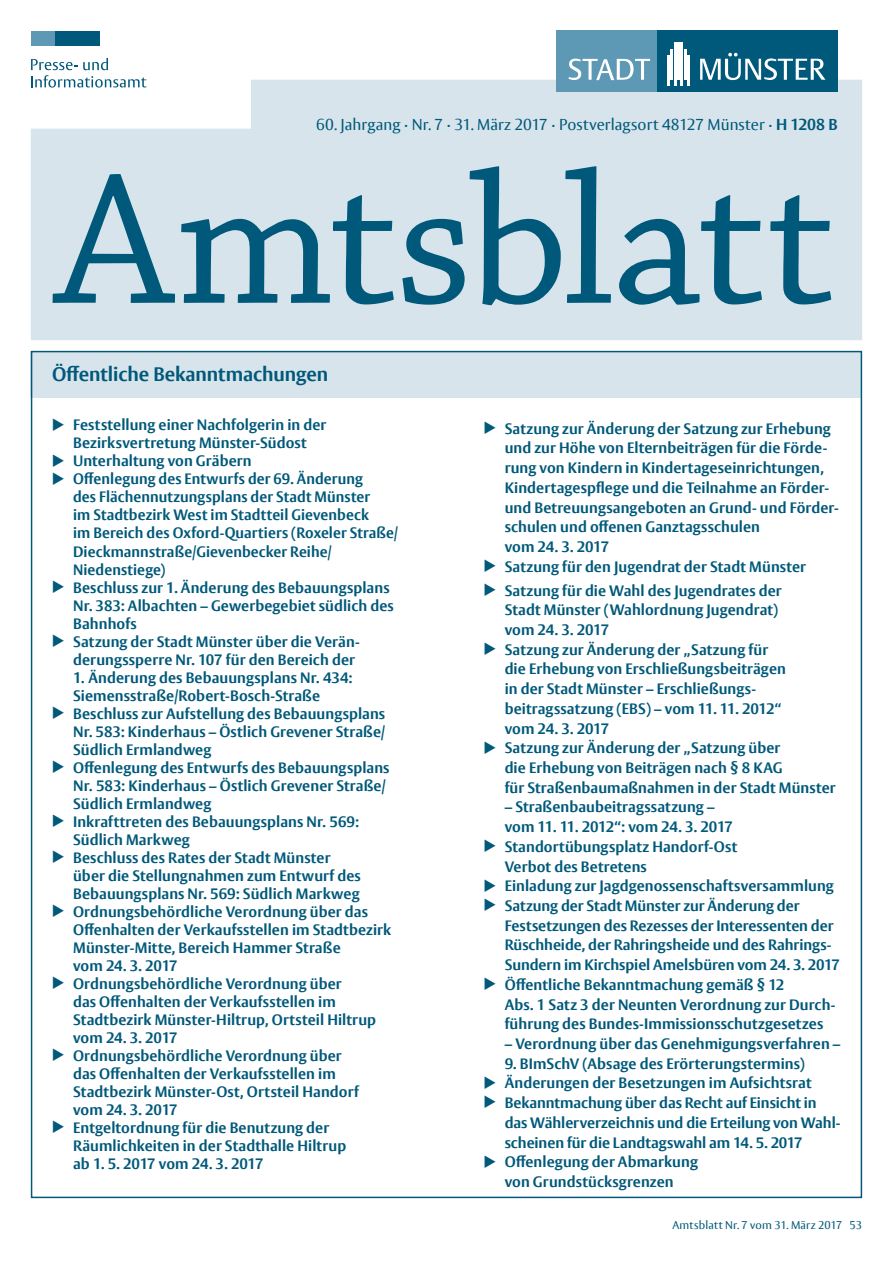
<style>
.page{position:relative;width:893px;height:1263px;background:#fff}
.page>*{position:absolute;margin:0;border:0;box-sizing:border-box;transform-origin:0 0}
.t1{font:195px "Chaparral Pro";letter-spacing:-.015em;color:#00597a}
.t2{font:700 19.5px "Vesta Pro";letter-spacing:-.005em;color:#00597a}
.t3{font:15.75px "Vesta Pro";color:#00597a}
.t4{font:700 15px/18px "Vesta Pro";letter-spacing:.005em;color:#00597a}
.t5{font:700 15px "Vesta Pro";letter-spacing:-.015em;color:#00597a}
.t6{font:11.25px "Vesta Pro";letter-spacing:.015em;color:#00597a}
.s1{font-weight:700}
</style>
<div class="page">
<div style="left:31px;top:351px;width:831px;height:47px;background:#d8e4ec"></div>
<div style="left:31px;top:80px;width:831px;height:260px;background:#d8e4ec"></div>
<div style="left:556px;top:31px;width:101px;height:61px;background:#5d99b4"></div>
<div style="left:657px;top:31px;width:181px;height:61px;background:#00597a"></div>
<hr style="left:667px;top:55px;width:2px;height:31px;background:#fff">
<hr style="left:671px;top:49px;width:2px;height:31px;background:#fff">
<hr style="left:674px;top:42px;width:2px;height:44px;background:#fff">
<hr style="left:677px;top:42px;width:3px;height:38px;background:#fff">
<hr style="left:681px;top:42px;width:2px;height:44px;background:#fff">
<hr style="left:684px;top:49px;width:2px;height:31px;background:#fff">
<hr style="left:688px;top:55px;width:2px;height:31px;background:#fff">
<svg style="left:569px;top:59px;width:81px;height:21px"></svg>
<svg style="left:700px;top:53px;width:125px;height:27px"></svg>
<div style="left:31px;top:31px;width:24px;height:15px;background:#5d99b4"></div>
<div style="left:55px;top:31px;width:44px;height:15px;background:#00597a"></div>
<svg style="left:31px;top:58px;width:115px;height:30px"></svg>
<p class="t3" style="left:316px;top:115px;width:523px">60. Jahrgang · Nr. 7 · 31. März 2017 · Postverlagsort 48127 Münster · <span class="s1">H 1208 B</span></p>
<p class="t1" style="left:55px;top:133px;width:781px">Amtsblatt</p>
<h2 class="t2" style="left:52px;top:362px;width:278px">Öffentliche Bekanntmachungen</h2>
<p class="t4" style="left:52px;top:416px;width:276px;text-align:center">◆ Feststellung einer Nachfolgerin in der<br>Bezirksvertretung Münster-Südost</p>
<p class="t4" style="left:52px;top:452px;width:201px">◆ Unterhaltung von Gräbern</p>
<p class="t4" style="left:73px;top:470px;width:327px;text-indent:-21px">◆ Offenlegung des Entwurfs der 69. Änderung<br>des Flächennutzungsplans der Stadt Münster<br>im Stadtbezirk West im Stadtteil Gievenbeck<br>im Bereich des Oxford-Quartiers (Roxeler Straße/ Dieckmannstraße/Gievenbecker Reihe/ Niedenstiege)</p>
<p class="t4" style="left:73px;top:578px;width:322px;text-indent:-21px">◆ Beschluss zur 1. Änderung des Bebauungsplans<br>Nr. 383: Albachten – Gewerbegebiet südlich des<br>Bahnhofs</p>
<p class="t4" style="left:52px;top:632px;width:308px;text-align:right">◆ Satzung der Stadt Münster über die Verän&shy;derungssperre Nr. 107 für den Bereich der</p>
<p class="t4" style="left:73px;top:668px;width:281px">1. Änderung des Bebauungsplans Nr. 434:<br>Siemensstraße/Robert-Bosch-Straße</p>
<p class="t4" style="left:73px;top:704px;width:314px;text-align:justify;text-indent:-21px">◆ Beschluss zur Aufstellung des Bebauungsplans Nr. 583: Kinderhaus – Östlich Grevener Straße/ Südlich Ermlandweg</p>
<p class="t4" style="left:73px;top:758px;width:318px;text-indent:-21px">◆ Offenlegung des Entwurfs des Bebauungsplans<br>Nr. 583: Kinderhaus – Östlich Grevener Straße/<br>Südlich Ermlandweg</p>
<p class="t4" style="left:73px;top:812px;width:287px;text-indent:-21px">◆ Inkrafttreten des Bebauungsplans Nr. 569:<br>Südlich Markweg</p>
<p class="t4" style="left:73px;top:848px;width:289px;text-indent:-21px">◆ Beschluss des Rates der Stadt Münster über die Stellungnahmen zum Entwurf des<br>Bebauungsplans Nr. 569: Südlich Markweg</p>
<p class="t4" style="left:73px;top:902px;width:320px;text-indent:-21px">◆ Ordnungsbehördliche Verordnung über das Offenhalten der Verkaufsstellen im Stadtbezirk Münster-Mitte, Bereich Hammer Straße<br>vom 24. 3. 2017</p>
<p class="t4" style="left:73px;top:974px;width:305px;text-indent:-21px">◆ Ordnungsbehördliche Verordnung über<br>das Offenhalten der Verkaufsstellen im Stadtbezirk Münster-Hiltrup, Ortsteil Hiltrup vom 24. 3. 2017</p>
<p class="t4" style="left:73px;top:1046px;width:287px;text-indent:-21px">◆ Ordnungsbehördliche Verordnung über das Offenhalten der Verkaufsstellen im Stadtbezirk Münster-Ost, Ortsteil Handorf vom 24. 3. 2017</p>
<p class="t4" style="left:73px;top:1118px;width:275px;text-indent:-21px">◆ Entgeltordnung für die Benutzung der<br>Räumlichkeiten in der Stadthalle Hiltrup ab 1. 5. 2017 vom 24. 3. 2017</p>
<p class="t4" style="left:505px;top:418px;width:336px;line-height:19.6px;text-indent:-21px">◆ Satzung zur Änderung der Satzung zur Erhebung und zur Höhe von Elternbeiträgen für die Förde&shy;rung von Kindern in Kindertageseinrichtungen, Kindertagespflege und die Teilnahme an Förder&shy;und Betreuungsangeboten an Grund- und Förder&shy;schulen und offenen Ganztagsschulen<br>vom 24. 3. 2017</p>
<p class="t4" style="left:483px;top:557px;width:324px">◆ Satzung für den Jugendrat der Stadt Münster</p>
<p class="t4" style="left:505px;top:580px;width:279px;line-height:19.6px;text-indent:-21px">◆ Satzung für die Wahl des Jugendrates der<br>Stadt Münster (Wahlordnung Jugendrat) vom 24. 3. 2017</p>
<p class="t4" style="left:505px;top:639px;width:283px;line-height:19.6px;text-indent:-21px">◆ Satzung zur Änderung der „Satzung für die Erhebung von Erschließungsbeiträgen in der Stadt Münster – Erschließungs&shy;beitragssatzung (EBS) – vom 11. 11. 2012“ vom 24. 3. 2017</p>
<p class="t4" style="left:505px;top:738px;width:333px;line-height:19.6px;text-indent:-21px">◆ Satzung zur Änderung der „Satzung über<br>die Erhebung von Beiträgen nach § 8 KAG<br>für Straßenbaumaßnahmen in der Stadt Münster</p>
<p class="t4" style="left:505px;top:798px;width:211px">– Straßenbaubeitragssatzung –</p>
<p class="t5" style="left:505px;top:818px;width:230px">vom 11. 11. 2012“: vom 24. 3. 2017</p>
<p class="t4" style="left:483px;top:837px;width:255px">◆ Standortübungsplatz Handorf-Ost</p>
<p class="t4" style="left:505px;top:857px;width:144px">Verbot des Betretens</p>
<p class="t4" style="left:483px;top:877px;width:352px">◆ Einladung zur Jagdgenossenschaftsversammlung</p>
<p class="t4" style="left:505px;top:896px;width:337px;line-height:19.6px;text-indent:-21px">◆ Satzung der Stadt Münster zur Änderung der Festsetzungen des Rezesses der Interessenten der Rüschheide, der Rahringsheide und des Rahrings-Sundern im Kirchspiel Amelsbüren vom 24. 3. 2017</p>
<p class="t4" style="left:505px;top:974px;width:332px;line-height:19.6px;text-indent:-21px">◆ Öffentliche Bekanntmachung gemäß § 12<br>Abs. 1 Satz 3 der Neunten Verordnung zur Durch&shy;führung des Bundes-Immissionsschutzgesetzes</p>
<p class="t4" style="left:505px;top:1034px;width:337px">– Verordnung über das Genehmigungsverfahren –</p>
<p class="t4" style="left:505px;top:1054px;width:301px">9. BImSchV (Absage des Erörterungstermins)</p>
<p class="t4" style="left:483px;top:1074px;width:330px">◆ Änderungen der Besetzungen im Aufsichtsrat</p>
<p class="t4" style="left:505px;top:1093px;width:337px;line-height:19.6px;text-indent:-21px">◆ Bekanntmachung über das Recht auf Einsicht in das Wählerverzeichnis und die Erteilung von Wahl&shy;scheinen für die Landtagswahl am 14. 5. 2017</p>
<p class="t4" style="left:483px;top:1152px;width:216px;line-height:19.6px;text-align:center">◆ Offenlegung der Abmarkung von Grundstücksgrenzen</p>
<p class="t6" style="left:672px;top:1218px;width:191px">Amtsblatt Nr. 7 vom 31. März 2017 53</p>
</div>
